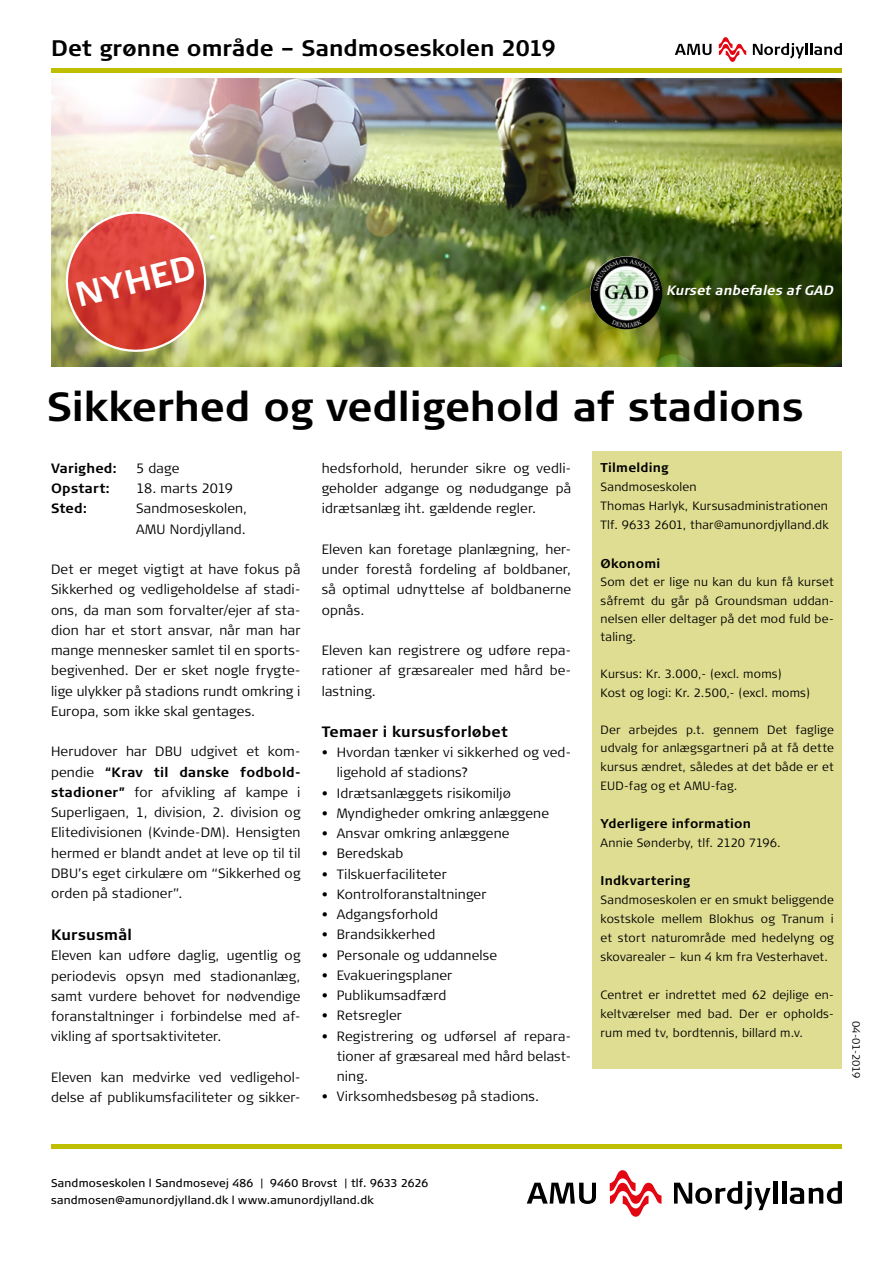
<style>
.page{position:relative;width:893px;height:1263px;background:#fff}
.page>*{position:absolute;margin:0;border:0;box-sizing:border-box;transform-origin:0 0}
.t1{font:700 40.5px "Signa Column";letter-spacing:-.005em;color:#000}
.t2{font:700 34.5px "Signa Column";color:#fff}
.t3{font:700 22.5px "Signa Column";color:#000}
.t4{font:700 15px "Signa Column";letter-spacing:.01em;color:#000}
.t5{font:300 13.5px/20.2px "Signa Column";letter-spacing:.01em;color:#000;text-align:justify}
.t6{font:700 13.5px "Signa Column";letter-spacing:.015em;color:#000}
.t7{font:italic 700 13.5px "Signa Column";letter-spacing:.005em;color:#fff}
.t8{font:700 12.75px "Signa Column";letter-spacing:.015em;color:#000}
.t9{font:300 12px/19px "Signa Column";letter-spacing:.015em;color:#000;text-align:justify}
.t10{font:11.25px/17.2px "Signa Column";letter-spacing:.02em;color:#000}
.t11{font:300 10.5px "Signa Column";letter-spacing:-.035em;color:#000}
.s1{font-weight:700}
</style>
<div class="page">
<div style="left:51px;top:68px;width:791px;height:5px;background:#c0be00"></div>
<svg style="left:675px;top:44px;width:36px;height:11px"></svg>
<svg style="left:753px;top:43px;width:89px;height:15px"></svg>
<svg style="left:719px;top:37px;width:27px;height:25px"></svg>
<hr style="left:51px;top:1145px;width:791px;height:4px;background:#c0be00">
<svg style="left:527px;top:1183px;width:69px;height:21px"></svg>
<svg style="left:674px;top:1181px;width:97px;height:29px"></svg>
<hr style="left:773px;top:1181px;width:4px;height:22px;background:#000">
<hr style="left:782px;top:1181px;width:4px;height:22px;background:#000">
<svg style="left:790px;top:1181px;width:52px;height:23px"></svg>
<svg style="left:610px;top:1170px;width:51px;height:47px"></svg>
<div style="left:592px;top:452px;width:250px;height:617px;background:#dfdd91"></div>
<img style="left:51px;top:79px;width:791px;height:287px">
<img style="left:590px;top:256px;width:72px;height:73px;border-radius:36px">
<svg style="left:60px;top:205px;width:152px;height:153px;background:#d3765b"></svg>
<h3 class="t3" style="left:51px;top:35px;width:507px">Det grønne område – Sandmoseskolen 2019</h3>
<h2 class="t2" style="left:71px;top:276px;width:124px;rotate:-14deg">NYHED</h2>
<p class="t7" style="left:667px;top:283px;width:169px">Kurset anbefales af GAD</p>
<h1 class="t1" style="left:47px;top:384px;width:759px">Sikkerhed og vedligehold af stadions</h1>
<p class="t6" style="left:51px;top:460px;width:68px">Varighed:</p>
<p class="t5" style="left:136px;top:458px;width:45px">5 dage</p>
<p class="t6" style="left:51px;top:481px;width:61px">Opstart:</p>
<p class="t5" style="left:136px;top:478px;width:98px">18. marts 2019</p>
<p class="t6" style="left:51px;top:501px;width:38px">Sted:</p>
<p class="t5" style="left:136px;top:499px;width:113px">Sandmoseskolen,<br>AMU Nordjylland.</p>
<p class="t5" style="left:51px;top:559px;width:251px">Det er meget vigtigt at have fokus på Sikkerhed og vedligeholdelse af stadi&shy;ons, da man som forvalter/ejer af sta&shy;dion har et stort ansvar, når man har mange mennesker samlet til en sports&shy;begivenhed. Der er sket nogle frygte&shy;lige ulykker på stadions rundt omkring i Europa, som ikke skal gentages.</p>
<p class="t5" style="left:51px;top:742px;width:251px">Herudover har DBU udgivet et kom&shy;pendie <span class="s1">“Krav til danske fodbold&shy;stadioner”</span> for afvikling af kampe i Superligaen, 1, division, 2. division og Elitedivisionen (Kvinde-DM). Hensigten hermed er blandt andet at leve op til til DBU’s eget cirkulære om “Sikkerhed og orden på stadioner”.</p>
<p class="t4" style="left:51px;top:926px;width:82px">Kursusmål</p>
<p class="t5" style="left:51px;top:946px;width:251px">Eleven kan udføre daglig, ugentlig og periodevis opsyn med stadionanlæg, samt vurdere behovet for nødvendige foranstaltninger i forbindelse med af&shy;vikling af sportsaktiviteter.</p>
<p class="t5" style="left:51px;top:1067px;width:251px">Eleven kan medvirke ved vedligehol&shy;delse af publikumsfaciliteter og sikker-</p>
<p class="t5" style="left:322px;top:458px;width:251px">hedsforhold, herunder sikre og vedli&shy;geholder adgange og nødudgange på idrætsanlæg iht. gældende regler.</p>
<p class="t5" style="left:322px;top:539px;width:251px">Eleven kan foretage planlægning, her&shy;under forestå fordeling af boldbaner, så optimal udnyttelse af boldbanerne opnås.</p>
<p class="t5" style="left:322px;top:640px;width:251px">Eleven kan registrere og udføre repa&shy;rationer af græsarealer med hård be&shy;lastning.</p>
<p class="t4" style="left:322px;top:723px;width:188px">Temaer i kursusforløbet</p>
<p class="t5" style="left:337px;top:742px;width:236px;text-indent:-15px">• Hvordan tænker vi sikkerhed og ved&shy;ligehold af stadions?</p>
<p class="t5" style="left:322px;top:783px;width:191px">• Idrætsanlæggets risikomiljø</p>
<p class="t5" style="left:322px;top:803px;width:229px">• Myndigheder omkring anlæggene</p>
<p class="t5" style="left:322px;top:823px;width:189px">• Ansvar omkring anlæggene</p>
<p class="t5" style="left:322px;top:844px;width:83px">• Beredskab</p>
<p class="t5" style="left:322px;top:864px;width:127px">• Tilskuerfaciliteter</p>
<p class="t5" style="left:322px;top:884px;width:166px">• Kontrolforanstaltninger</p>
<p class="t5" style="left:322px;top:904px;width:118px">• Adgangsforhold</p>
<p class="t5" style="left:322px;top:925px;width:115px">• Brandsikkerhed</p>
<p class="t5" style="left:322px;top:945px;width:177px">• Personale og uddannelse</p>
<p class="t5" style="left:322px;top:965px;width:132px">• Evakueringsplaner</p>
<p class="t5" style="left:322px;top:985px;width:126px">• Publikumsadfærd</p>
<p class="t5" style="left:322px;top:1006px;width:82px">• Retsregler</p>
<p class="t5" style="left:337px;top:1026px;width:236px;text-indent:-15px">• Registrering og udførsel af repara&shy;tioner af græsareal med hård belast&shy;ning.</p>
<p class="t5" style="left:322px;top:1087px;width:219px">• Virksomhedsbesøg på stadions.</p>
<p class="t8" style="left:601px;top:460px;width:69px">Tilmelding</p>
<p class="t9" style="left:601px;top:478px;width:230px;text-align:left">Sandmoseskolen<br>Thomas Harlyk, Kursusadministrationen<br>Tlf. 9633 2601, thar@amunordjylland.dk</p>
<p class="t8" style="left:601px;top:556px;width:61px">Økonomi</p>
<p class="t9" style="left:601px;top:573px;width:235px;line-height:18.5px">Som det er lige nu kan du kun få kurset såfremt du går på Groundsman uddan&shy;nelsen eller deltager på det mod fuld be&shy;taling.</p>
<p class="t9" style="left:601px;top:665px;width:211px;line-height:18.5px">Kursus: Kr. 3.000,- (excl. moms)<br>Kost og logi: Kr. 2.500,- (excl. moms)</p>
<p class="t9" style="left:601px;top:720px;width:235px;line-height:18.6px">Der arbejdes p.t. gennem Det faglige udvalg for anlægsgartneri på at få dette kursus ændret, således at det både er et EUD-fag og et AMU-fag.</p>
<p class="t8" style="left:601px;top:816px;width:152px">Yderligere information</p>
<p class="t9" style="left:601px;top:833px;width:182px">Annie Sønderby, tlf. 2120 7196.</p>
<p class="t8" style="left:601px;top:873px;width:91px">Indkvartering</p>
<p class="t9" style="left:601px;top:890px;width:235px">Sandmoseskolen er en smukt beliggende kostskole mellem Blokhus og Tranum i et stort naturområde med hedelyng og skovarealer – kun 4 km fra Vesterhavet.</p>
<p class="t9" style="left:601px;top:985px;width:235px">Centret er indrettet med 62 dejlige en&shy;keltværelser med bad. Der er opholds&shy;rum med tv, bordtennis, billard m.v.</p>
<p class="t11" style="left:862px;top:1020px;width:59px;rotate:90deg">04-01-2019</p>
<p class="t10" style="left:51px;top:1174px;width:379px">Sandmoseskolen l Sandmosevej 486 | 9460 Brovst | tlf. 9633 2626 sandmosen@amunordjylland.dk l www.amunordjylland.dk</p>
</div>
